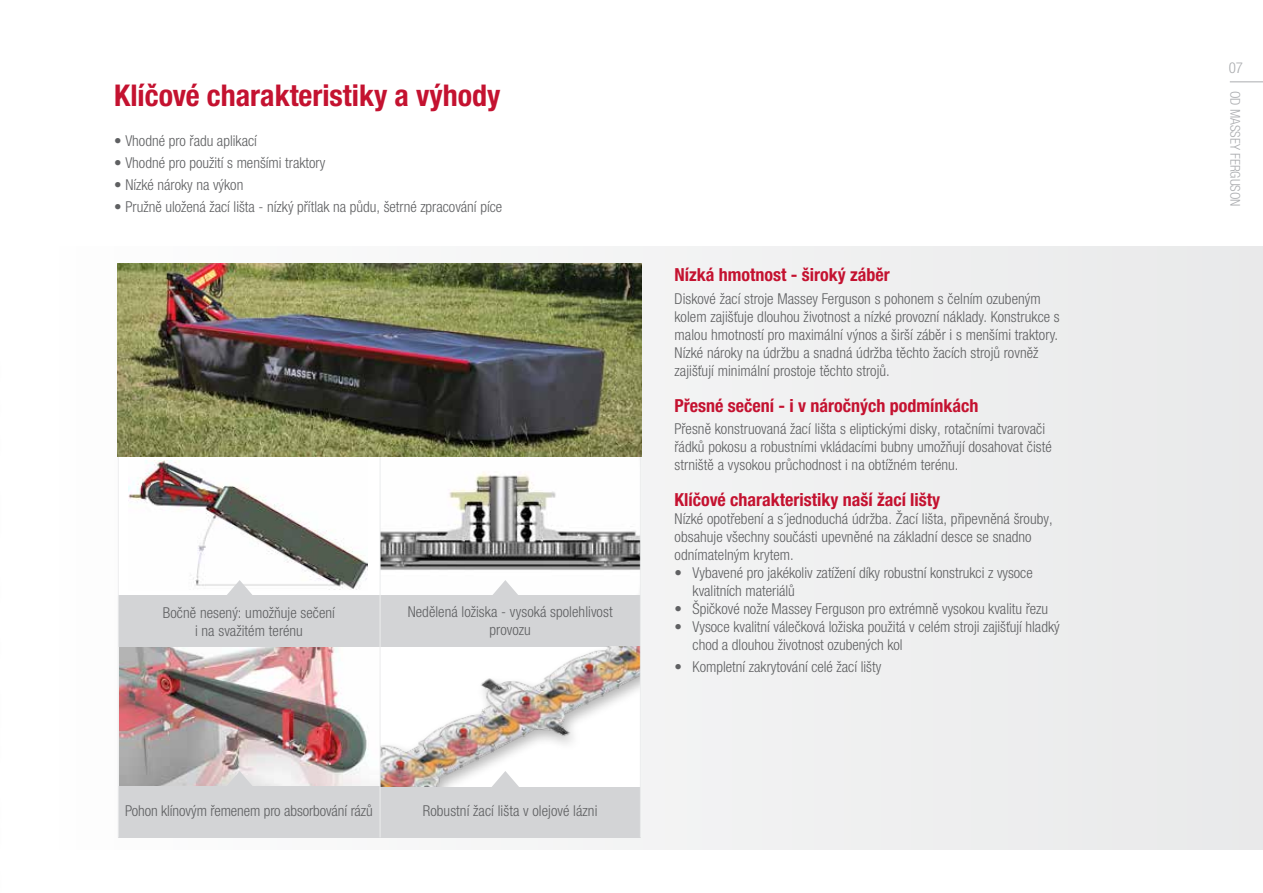
<style>
.page{position:relative;width:1263px;height:893px;background:#fff}
.page>*{position:absolute;margin:0;border:0;box-sizing:border-box;transform-origin:0 0}
.t1{font:700 condensed 30px "Helvetica Neue LTW1 G";color:#c41230}
.t2{font:700 condensed 18px "Helvetica Neue LTW1 G";color:#c41230}
.t3{font:300 condensed 15px/18px "Helvetica Neue LTW1 G";letter-spacing:.005em;color:#5f6062}
.t4{font:300 condensed 15px "Helvetica Neue LTW1 G";color:#aaacaf}
.t5{font:300 condensed 13.5px "Helvetica Neue LTW1 G";color:#aaacaf}
</style>
<div class="page">
<div style="left:60px;top:246px;width:1203px;height:603px;background:linear-gradient(to right,#fdfdfd,#e8e9ea)"></div>
<div style="left:118px;top:456px;width:262px;height:140px;background:#fff"></div>
<img style="left:128px;top:460px;width:240px;height:130px">
<img style="left:381px;top:456px;width:259px;height:140px">
<img style="left:120px;top:647px;width:260px;height:139px">
<div style="left:119px;top:596px;width:261px;height:51px;background:#d3d4d6"></div>
<div style="left:119px;top:786px;width:261px;height:51px;background:#d3d4d6"></div>
<div style="left:378px;top:596px;width:263px;height:51px;background:#d3d4d6"></div>
<div style="left:378px;top:786px;width:263px;height:51px;background:#d3d4d6"></div>
<div style="left:380px;top:647px;width:261px;height:139px;background:#000;opacity:.3"></div>
<hr style="left:380px;top:456px;width:1px;height:381px;background:#ebeced">
<hr style="left:118px;top:456px;width:1px;height:381px;background:#ebeced">
<hr style="left:640px;top:456px;width:1px;height:381px;background:#ebeced">
<svg style="left:225px;top:580px;width:29px;height:16px"></svg>
<svg style="left:225px;top:771px;width:29px;height:15px"></svg>
<svg style="left:491px;top:580px;width:29px;height:16px"></svg>
<svg style="left:491px;top:771px;width:29px;height:16px"></svg>
<img style="left:117px;top:264px;width:524px;height:192px">
<hr style="left:1230px;top:81px;width:33px;height:1px;background:#aaacaf">
<h1 class="t1" style="left:114px;top:78px;width:388px">Klíčové charakteristiky a výhody</h1>
<p class="t3" style="left:114px;top:132px;width:144px">• Vhodné pro řadu aplikací</p>
<p class="t3" style="left:114px;top:154px;width:212px">• Vhodné pro použití s menšími traktory</p>
<p class="t3" style="left:114px;top:176px;width:131px">• Nízké nároky na výkon</p>
<p class="t3" style="left:114px;top:198px;width:389px">• Pružně uložená žací lišta - nízký přítlak na půdu, šetrné zpracování píce</p>
<p class="t3" style="left:163px;top:604px;width:174px;text-align:center">Bočně nesený: umožňuje sečení i na svažitém terénu</p>
<p class="t3" style="left:408px;top:603px;width:206px;text-align:center">Nedělená ložiska - vysoká spolehlivost provozu</p>
<p class="t3" style="left:125px;top:802px;width:249px">Pohon klínovým řemenem pro absorbování rázů</p>
<p class="t3" style="left:423px;top:802px;width:176px">Robustní žací lišta v olejové lázni</p>
<p class="t2" style="left:674px;top:264px;width:217px">Nízká hmotnost - široký záběr</p>
<p class="t3" style="left:674px;top:289px;width:387px">Diskové žací stroje Massey Ferguson s pohonem s čelním ozubeným kolem zajišťuje dlouhou životnost a nízké provozní náklady. Konstrukce s malou hmotností pro maximální výnos a širší záběr i s menšími traktory.<br>Nízké nároky na údržbu a snadná údržba těchto žacích strojů rovněž zajišťují minimální prostoje těchto strojů.</p>
<p class="t2" style="left:674px;top:394px;width:305px">Přesné sečení - i v náročných podmínkách</p>
<p class="t3" style="left:674px;top:420px;width:379px">Přesně konstruovaná žací lišta s eliptickými disky, rotačními tvarovači řádků pokosu a robustními vkládacími bubny umožňují dosahovat čisté strniště a vysokou průchodnost i na obtížném terénu.</p>
<p class="t2" style="left:674px;top:489px;width:267px">Klíčové charakteristiky naší žací lišty</p>
<p class="t3" style="left:674px;top:510px;width:380px">Nízké opotřebení a s´jednoduchá údržba. Žací lišta, připevněná šrouby, obsahuje všechny součásti upevněné na základní desce se snadno odnímatelným krytem.</p>
<p class="t3" style="left:692px;top:564px;width:342px;text-indent:-18px">• Vybavené pro jakékoliv zatížení díky robustní konstrukci z vysoce kvalitních materiálů</p>
<p class="t3" style="left:674px;top:600px;width:375px">• Špičkové nože Massey Ferguson pro extrémně vysokou kvalitu řezu</p>
<p class="t3" style="left:692px;top:618px;width:369px;text-indent:-18px">• Vysoce kvalitní válečková ložiska použitá v celém stroji zajišťují hladký chod a dlouhou životnost ozubených kol</p>
<p class="t3" style="left:674px;top:657px;width:208px">• Kompletní zakrytování celé žací lišty</p>
<p class="t4" style="left:1229px;top:59px;width:16px">07</p>
<p class="t5" style="left:1243px;top:91px;width:117px;rotate:90deg">OD MASSEY FERGUSON</p>
</div>
